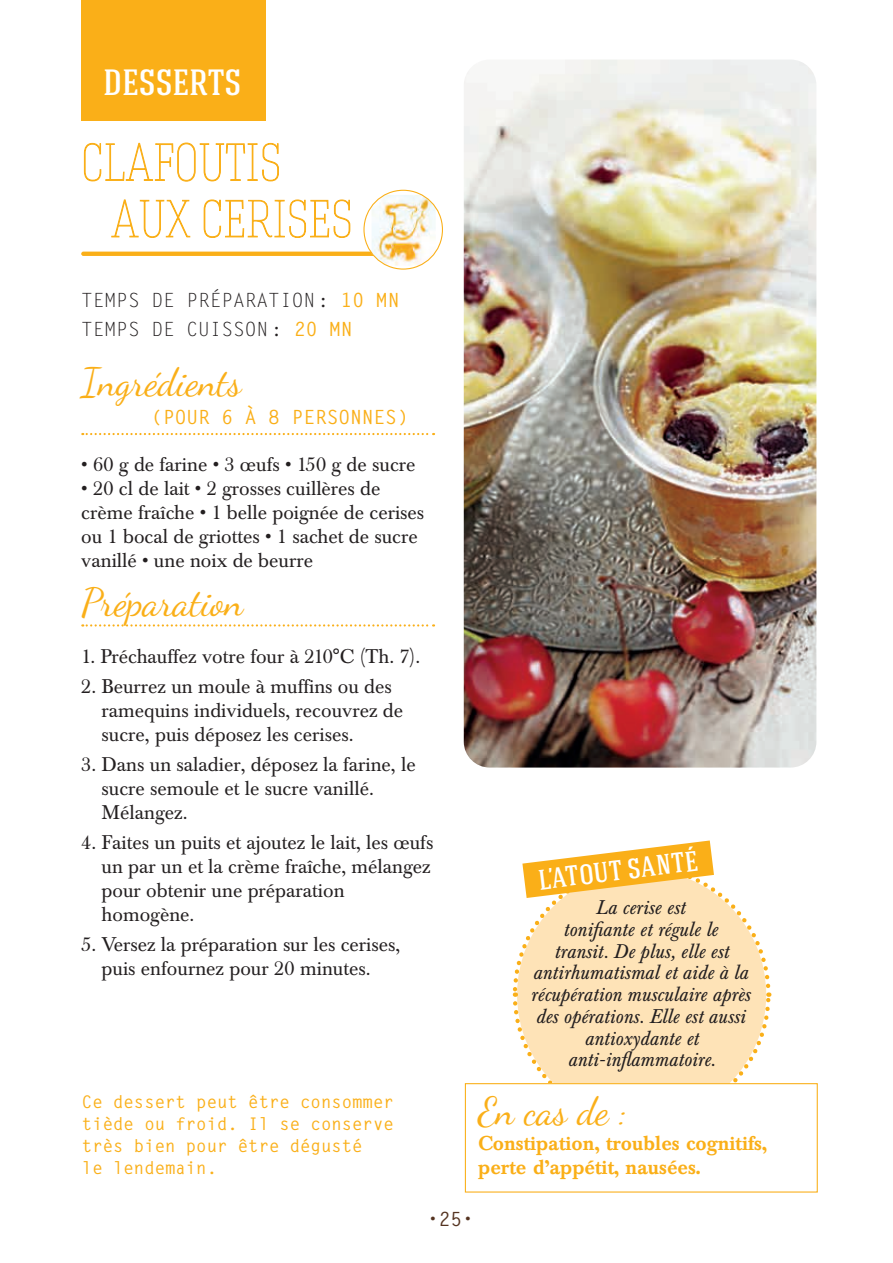
<style>
.page{position:relative;width:893px;height:1263px;background:#fff}
.page>*{position:absolute;margin:0;border:0;box-sizing:border-box;transform-origin:0 0}
.t1{font:39.15px "Dancing Script";color:#faaf18}
.t2{font:500 36.9px "Hagin Caps";color:#fff}
.t3{font:500 36.45px "Hagin Caps";color:#fff}
.t4{font:500 28.2px "Hagin Caps";color:#fff}
.t5{font:19.65px/23.9px "Baskerville BE";color:#231f20}
.t6{font:italic 19.65px/21.8px "Baskerville BE";color:#231f20;text-align:center}
.t7{font:500 19.65px/23.9px "Baskerville BE";color:#faaf18}
.t8{font:19.65px/28.2px "Letter Gothic";color:#231f20}
.t9{font:700 19.65px "Letter Gothic";color:#faaf18}
.t10{font:700 19.65px "Letter Gothic";color:#553421}
.t11{font:700 17.4px/21.8px "Letter Gothic";color:#faaf18}
.s1{font-weight:700;color:#faaf18}
</style>
<div class="page">
<hr style="left:81px;top:252px;width:352px;height:4px;background:#faaf18;border-radius:2px">
<svg style="left:84px;top:142px;width:195px;height:40px"></svg>
<svg style="left:111px;top:199px;width:80px;height:39px"></svg>
<svg style="left:203px;top:199px;width:148px;height:39px"></svg>
<svg style="left:364px;top:190px;width:78px;height:79px"></svg>
<img style="left:372px;top:195px;width:64px;height:71px">
<div style="left:363px;top:190px;width:80px;height:80px;border:1px solid #faaf18;border-radius:50%"></div>
<svg style="left:512px;top:887px;width:260px;height:196px;background:#fee6be"></svg>
<svg style="left:522px;top:840px;width:192px;height:58px"></svg>
<svg style="left:82px;top:433px;width:352px;height:2px"></svg>
<svg style="left:82px;top:624px;width:352px;height:2px"></svg>
<div style="left:465px;top:1083px;width:353px;height:109px;border:1px solid #faaf18"></div>
<img style="left:464px;top:60px;width:352px;height:707px">
<div style="left:81px;top:0;width:183px;height:121px;background:#faaf18"></div>
<h3 class="t3" style="left:103px;top:59px;width:140px">DESSERTS</h3>
<h2 class="t2" style="left:103px;top:60px;width:141px">DESSERTS</h2>
<p class="t8" style="left:81px;top:287px;width:320px">TEMPS DE PRÉPARATION : <span class="s1">10 MN<br></span>TEMPS DE CUISSON : <span class="s1">20 MN</span></p>
<h1 class="t1" style="left:81px;top:359px;width:162px">Ingrédients</h1>
<p class="t9" style="left:151px;top:405px;width:259px">(POUR 6 À 8 PERSONNES)</p>
<p class="t5" style="left:81px;top:453px;width:336px">• 60 g de farine • 3 œufs • 150 g de sucre</p>
<p class="t5" style="left:81px;top:477px;width:345px">• 20 cl de lait • 2 grosses cuillères de crème fraîche • 1 belle poignée de cerises ou 1 bocal de griottes • 1 sachet de sucre vanillé • une noix de beurre</p>
<h1 class="t1" style="left:81px;top:579px;width:163px">Préparation</h1>
<p class="t5" style="left:81px;top:645px;width:340px">1. Préchauffez votre four à 210°C (Th. 7).</p>
<p class="t5" style="left:102px;top:675px;width:303px;text-indent:-20px">2. Beurrez un moule à muffins ou des ramequins individuels, recouvrez de sucre, puis déposez les cerises.</p>
<p class="t5" style="left:102px;top:753px;width:316px;text-indent:-20px">3. Dans un saladier, déposez la farine, le sucre semoule et le sucre vanillé.<br>Mélangez.</p>
<p class="t5" style="left:102px;top:831px;width:333px;text-indent:-20px">4. Faites un puits et ajoutez le lait, les œufs un par un et la crème fraîche, mélangez pour obtenir une préparation homogène.</p>
<p class="t5" style="left:81px;top:932px;width:321px;text-align:center">5. Versez la préparation sur les cerises, puis enfournez pour 20 minutes.</p>
<p class="t11" style="left:82px;top:1092px;width:313px">Ce dessert peut être consommer tiède ou froid. Il se conserve très bien pour être dégusté<br>le lendemain.</p>
<h3 class="t4" style="left:536px;top:862px;width:162px;rotate:-7deg">L’ATOUT SANTÉ</h3>
<p class="t6" style="left:530px;top:897px;width:221px">La cerise est<br>tonifiante et régule le<br>transit. De plus, elle est antirhumatismal et aide à la récupération musculaire après des opérations. Elle est aussi antioxydante et anti-inflammatoire.</p>
<h1 class="t1" style="left:478px;top:1088px;width:151px">En cas de :</h1>
<p class="t7" style="left:478px;top:1132px;width:290px">Constipation, troubles cognitifs, perte d’appétit, nausées.</p>
<p class="t10" style="left:427px;top:1207px;width:48px">•25•</p>
</div>
